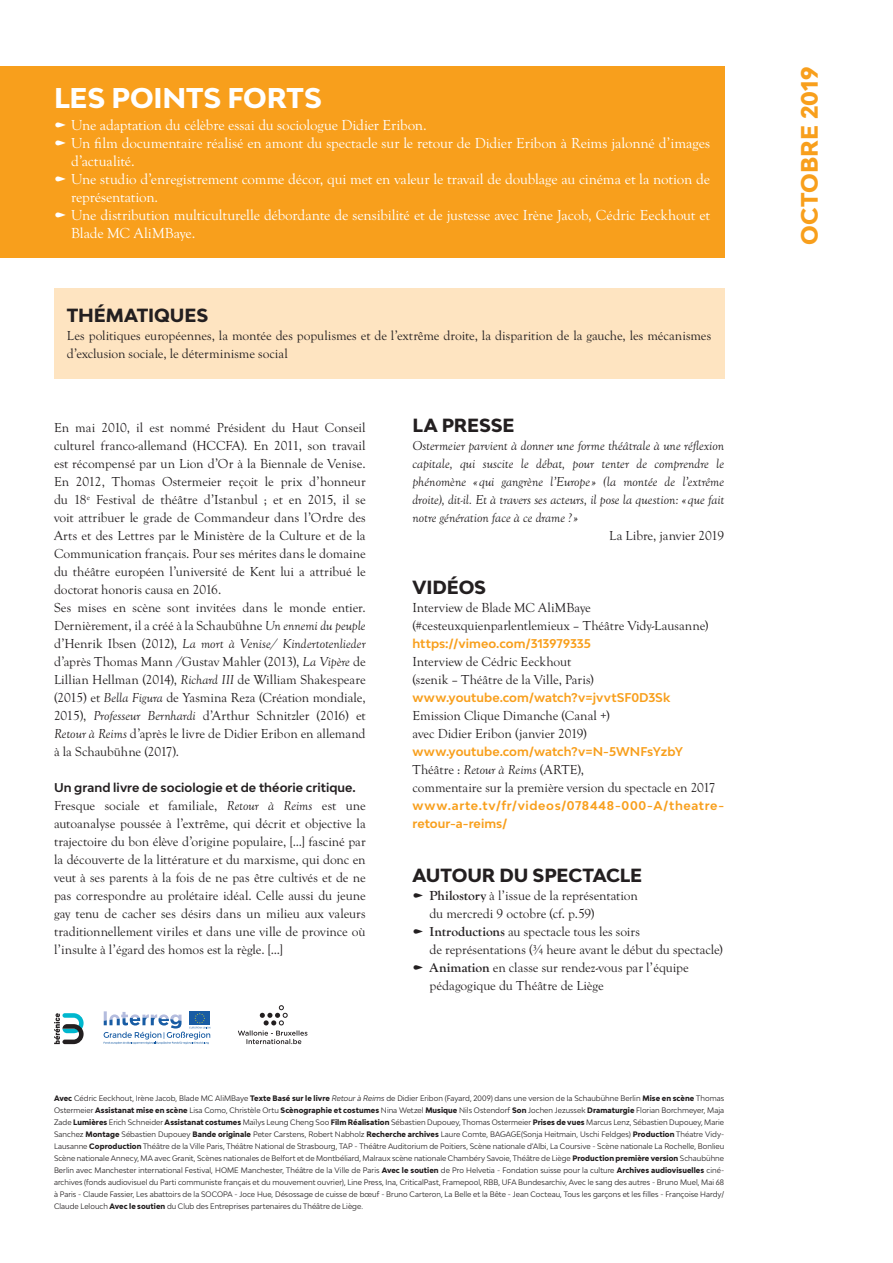
<style>
.page{position:relative;width:893px;height:1263px;background:#fff}
.page>*{position:absolute;margin:0;border:0;box-sizing:border-box;transform-origin:0 0}
.BODY{font:800 27px "Bw Modelica";letter-spacing:-.01em;color:#fff}
.BODY-2{font:800 22.5px "Bw Modelica";letter-spacing:.005em;color:#f89f1c}
.BODY-3{font:800 18px "Bw Modelica";letter-spacing:-.01em;color:#231f20}
.BODY-4{font:15px/18px "Goudy Old Sty";letter-spacing:-.01em;color:#fff}
.BODY-5{font:13.5px/18px "Goudy Old Sty";letter-spacing:-.005em;color:#231f20;text-align:justify}
.BODY-6{font:italic 13.5px/18px "Goudy Old Sty";letter-spacing:-.005em;color:#231f20;text-align:justify}
.BODY-7{font:700 12px "Bw Modelica";letter-spacing:.005em;color:#f89f1c}
.BODY-8{font:700 12px/18px "Bw Modelica";letter-spacing:.05em;color:#f89f1c}
.BODY-9{font:700 12px "Bw Modelica";letter-spacing:.005em;color:#231f20}
.t1{font:7.5px/12px "Bw Modelica";letter-spacing:.005em;color:#231f20;text-align:justify;scale:.96 1}
.t2{font:7.05px "Montserrat";color:#185ca4}
.s1{font-style:italic}
.s2{font-weight:700}
.s3{font-weight:800}
</style>
<div class="page">
<div style="left:0;top:67px;width:724px;height:191px;background:#f89f1c"></div>
<div style="left:54px;top:288px;width:670px;height:90px;background:#fee4c1"></div>
<svg style="left:238px;top:1005px;width:69px;height:39px"></svg>
<svg style="left:54px;top:1013px;width:30px;height:31px"></svg>
<svg style="left:104px;top:1011px;width:106px;height:33px"></svg>
<p class="BODY" style="left:54px;top:80px;width:269px">LES POINTS FORTS</p>
<p class="BODY-4" style="left:71px;top:116px;width:357px">Une adaptation du célèbre essai du sociologue Didier Eribon.</p>
<p class="BODY-4" style="left:71px;top:134px;width:641px">Un film documentaire réalisé en amont du spectacle sur le retour de Didier Eribon à Reims jalonné d’images d’actualité.</p>
<p class="BODY-4" style="left:71px;top:170px;width:640px">Une studio d’enregistrement comme décor, qui met en valeur le travail de doublage au cinéma et la notion de représentation.</p>
<p class="BODY-4" style="left:71px;top:206px;width:641px">Une distribution multiculturelle débordante de sensibilité et de justesse avec Irène Jacob, Cédric Eeckhout et<br>Blade MC AliMBaye.</p>
<p class="BODY-3" style="left:67px;top:304px;width:143px">THÉMATIQUES</p>
<p class="BODY-5" style="left:67px;top:327px;width:646px">Les politiques européennes, la montée des populismes et de l’extrême droite, la disparition de la gauche, les mécanismes d’exclusion sociale, le déterminisme social</p>
<p class="BODY-5" style="left:54px;top:419px;width:313px">En mai 2010, il est nommé Président du Haut Conseil culturel franco-allemand (HCCFA). En 2011, son travail est récompensé par un Lion d’Or à la Biennale de Venise.<br>En 2012, Thomas Ostermeier reçoit le prix d’honneur du 18<sup>e</sup> Festival de théâtre d’Istanbul ; et en 2015, il se voit attribuer le grade de Commandeur dans l’Ordre des Arts et des Lettres par le Ministère de la Culture et de la Communication français. Pour ses mérites dans le domaine du théâtre européen l’université de Kent lui a attribué le doctorat honoris causa en 2016.</p>
<p class="BODY-5" style="left:54px;top:599px;width:313px">Ses mises en scène sont invitées dans le monde entier.<br>Dernièrement, il a créé à la Schaubühne <span class="s1">Un ennemi du peuple </span>d’Henrik Ibsen (2012), <span class="s1">La mort à Venise/ Kindertotenlieder </span>d’après Thomas Mann /Gustav Mahler (2013), <span class="s1">La Vipère</span> de Lillian Hellman (2014), <span class="s1">Richard III</span> de William Shakespeare (2015) et <span class="s1">Bella Figura</span> de Yasmina Reza (Création mondiale, 2015), <span class="s1">Professeur Bernhardi</span> d’Arthur Schnitzler (2016) et <span class="s1">Retour à Reims</span> d’après le livre de Didier Eribon en allemand à la Schaubühne (2017).</p>
<p class="BODY-9" style="left:54px;top:780px;width:303px">Un grand livre de sociologie et de théorie critique.</p>
<p class="BODY-5" style="left:54px;top:797px;width:313px">Fresque sociale et familiale, <span class="s1">Retour à Reims</span> est une autoanalyse poussée à l’extrême, qui décrit et objective la trajectoire du bon élève d’origine populaire, [...] fasciné par la découverte de la littérature et du marxisme, qui donc en veut à ses parents à la fois de ne pas être cultivés et de ne pas correspondre au prolétaire idéal. Celle aussi du jeune gay tenu de cacher ses désirs dans un milieu aux valeurs traditionnellement viriles et dans une ville de province où l’insulte à l’égard des homos est la règle. [...]</p>
<p class="t2" style="left:163px;top:1030px;width:3px">|</p>
<p class="BODY-3" style="left:413px;top:414px;width:103px">LA PRESSE</p>
<p class="BODY-6" style="left:412px;top:437px;width:313px">Ostermeier parvient à donner une forme théâtrale à une réflexion capitale, qui suscite le débat, pour tenter de comprendre le phénomène «qui gangrène l’Europe» (la montée de l’extrême droite), dit-il. Et à travers ses acteurs, il pose la question: «que fait notre génération face à ce drame ?»</p>
<p class="BODY-5" style="left:609px;top:527px;width:117px">La Libre, janvier 2019</p>
<p class="BODY-3" style="left:413px;top:576px;width:75px">VIDÉOS</p>
<p class="BODY-5" style="left:412px;top:599px;width:180px">Interview de Blade MC AliMBaye</p>
<p class="BODY-5" style="left:412px;top:617px;width:298px">(#cesteuxquienparlentlemieux – Théâtre Vidy-Lausanne)</p>
<p class="BODY-7" style="left:412px;top:636px;width:180px">https://vimeo.com/313979335</p>
<p class="BODY-5" style="left:412px;top:653px;width:160px">Interview de Cédric Eeckhout</p>
<p class="BODY-5" style="left:412px;top:671px;width:183px">(szenik – Théâtre de la Ville, Paris)</p>
<p class="BODY-7" style="left:412px;top:690px;width:259px">www.youtube.com/watch?v=jvvtSF0D3Sk</p>
<p class="BODY-5" style="left:412px;top:707px;width:199px">Emission Clique Dimanche (Canal +)</p>
<p class="BODY-5" style="left:412px;top:725px;width:176px">avec Didier Eribon (janvier 2019)</p>
<p class="BODY-7" style="left:412px;top:744px;width:272px">www.youtube.com/watch?v=N-5WNFsYzbY</p>
<p class="BODY-5" style="left:412px;top:761px;width:173px">Théâtre : <span class="s1">Retour à Reims</span> (ARTE),</p>
<p class="BODY-5" style="left:412px;top:779px;width:305px">commentaire sur la première version du spectacle en 2017</p>
<p class="BODY-8" style="left:412px;top:796px;width:313px">www.arte.tv/fr/videos/078448-000-A/theatre&shy;retour-a-reims/</p>
<p class="BODY-3" style="left:413px;top:864px;width:231px">AUTOUR DU SPECTACLE</p>
<p class="BODY-5" style="left:429px;top:887px;width:210px"><span class="s2">Philostory</span> à l’issue de la représentation</p>
<p class="BODY-5" style="left:429px;top:905px;width:167px">du mercredi 9 octobre (cf. p.59)</p>
<p class="BODY-5" style="left:429px;top:923px;width:212px"><span class="s2">Introductions</span> au spectacle tous les soirs</p>
<p class="BODY-5" style="left:429px;top:941px;width:295px">de représentations (¾ heure avant le début du spectacle)</p>
<p class="BODY-5" style="left:429px;top:959px;width:261px"><span class="s2">Animation</span> en classe sur rendez-vous par l’équipe</p>
<p class="BODY-5" style="left:429px;top:977px;width:176px">pédagogique du Théâtre de Liège</p>
<p class="t1" style="left:54px;top:1092px;width:700px"><span class="s3">Avec</span> Cédric Eeckhout, Irène Jacob, Blade MC AliMBaye <span class="s3">Texte Basé sur le livre</span> <span class="s1">Retour à Reims</span> de Didier Eribon (Fayard, 2009) dans une version de la Schaubühne Berlin <span class="s3">Mise en scène</span> Thomas Ostermeier <span class="s3">Assistanat mise en scène</span> Lisa Como, Christèle Ortu <span class="s3">Scènographie et costumes</span> Nina Wetzel <span class="s3">Musique</span> Nils Ostendorf <span class="s3">Son</span> Jochen Jezussek <span class="s3">Dramaturgie</span> Florian Borchmeyer, Maja Zade <span class="s3">Lumières</span> Erich Schneider <span class="s3">Assistanat costumes</span> Maïlys Leung Cheng Soo <span class="s3">Film Réalisation</span> Sébastien Dupouey, Thomas Ostermeier <span class="s3">Prises de vues</span> Marcus Lenz, Sébastien Dupouey, Marie Sanchez <span class="s3">Montage</span> Sébastien Dupouey <span class="s3">Bande originale</span> Peter Carstens, Robert Nabholz <span class="s3">Recherche archives</span> Laure Comte, BAGAGE(Sonja Heitmain, Uschi Feldges) <span class="s3">Production</span> Théatre Vidy-Lausanne <span class="s3">Coproduction</span> Théâtre de la Ville Paris, Théâtre National de Strasbourg, TAP - Théâtre Auditorium de Poitiers, Scène nationale d’Albi, La Coursive - Scène nationale La Rochelle, Bonlieu Scène nationale Annecy, MA avec Granit, Scènes nationales de Belfort et de Montbéliard, Malraux scène nationale Chambéry Savoie, Théâtre de Liège <span class="s3">Production première version</span> Schaubühne Berlin avec Manchester international Festival, HOME Manchester, Théâtre de la Ville de Paris <span class="s3">Avec le soutien</span> de Pro Helvetia - Fondation suisse pour la culture <span class="s3">Archives audiovisuelles</span> ciné&shy;archives (fonds audiovisuel du Parti communiste français et du mouvement ouvrier), Line Press, Ina, CriticalPast, Framepool, RBB, UFA Bundesarchiv, Avec le sang des autres - Bruno Muel, Mai 68 à Paris - Claude Fassier, Les abattoirs de la SOCOPA - Joce Hue, Désossage de cuisse de bœuf - Bruno Carteron, La Belle et la Bête - Jean Cocteau, Tous les garçons et les filles - Françoise Hardy/ Claude Lelouch <span class="s3">Avec le soutien</span> du Club des Entreprises partenaires du Théâtre de Liège.</p>
<p class="BODY-2" style="left:795px;top:245px;width:180px;rotate:-90deg">OCTOBRE 2019</p>
</div>
